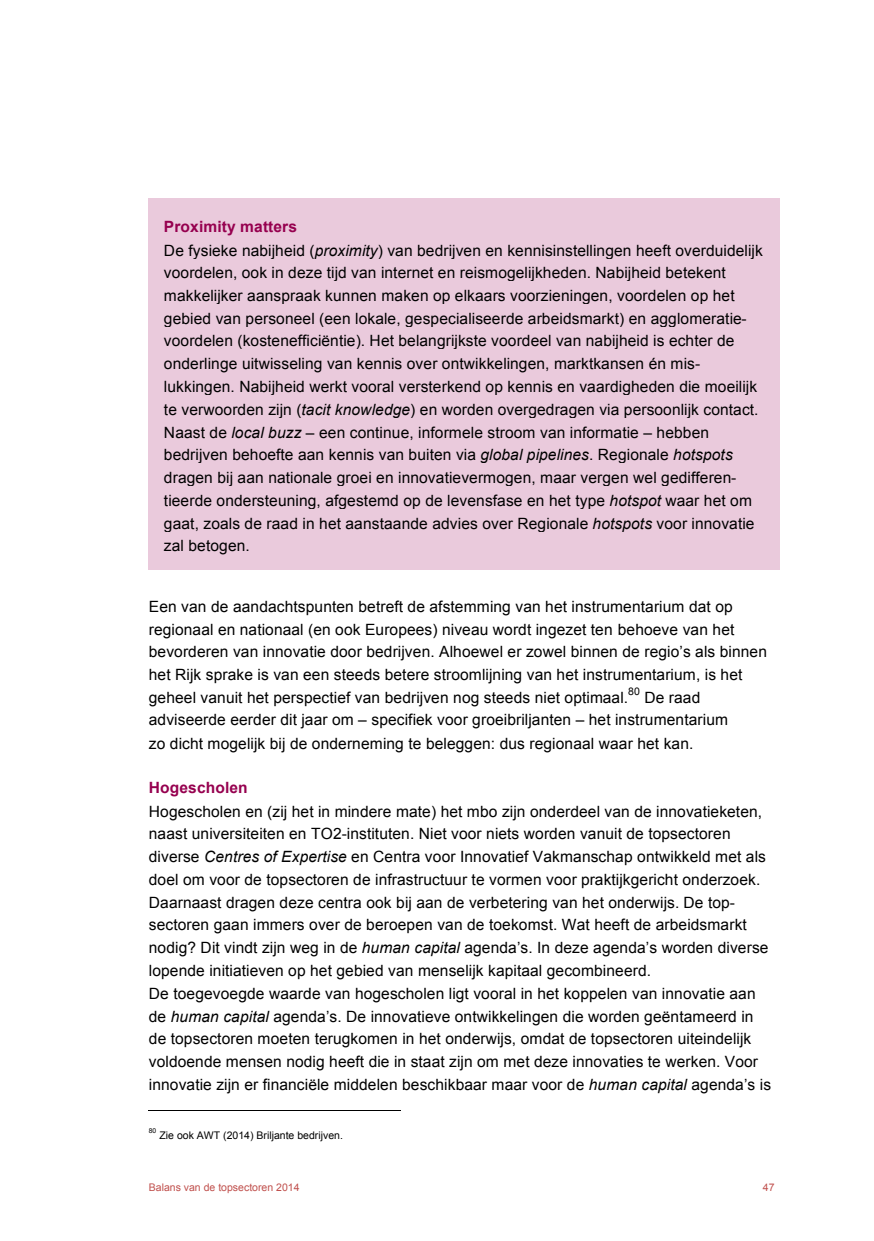
<style>
.page{position:relative;width:874px;height:1241px;background:#fff}
.page>*{position:absolute;margin:0;border:0;box-sizing:border-box;transform-origin:0 0}
.t1{font:15.58px/22.8px "Arial";letter-spacing:.01em;color:#000}
.t2{font:700 15.58px "Arial";letter-spacing:.01em;color:#96004f}
.t3{font:10.5px "Arial";color:#000}
.t4{font:10.5px "Arial";color:#c0504d}
.t5{font:6.65px "Arial";color:#000}
.s1{font-weight:700;color:#96004f}
.s2{font-style:italic}
</style>
<div class="page">
<hr style="left:149px;top:1109px;width:252px;height:1px;background:#000">
<div style="left:149px;top:198px;width:630px;height:371px;background:#eacadc"></div>
<p class="t1" style="left:164px;top:216px;width:600px"><span class="s1">Proximity matters<br></span>De fysieke nabijheid (<span class="s2">proximity</span>) van bedrijven en kennisinstellingen heeft overduidelijk voordelen, ook in deze tijd van internet en reismogelijkheden. Nabijheid betekent makkelijker aanspraak kunnen maken op elkaars voorzieningen, voordelen op het gebied van personeel (een lokale, gespecialiseerde arbeidsmarkt) en agglomeratie&shy;voordelen (kostenefficiëntie). Het belangrijkste voordeel van nabijheid is echter de onderlinge uitwisseling van kennis over ontwikkelingen, marktkansen én mis&shy;lukkingen. Nabijheid werkt vooral versterkend op kennis en vaardigheden die moeilijk te verwoorden zijn (<span class="s2">tacit knowledge</span>) en worden overgedragen via persoonlijk contact.<br>Naast de <span class="s2">local buzz</span> – een continue, informele stroom van informatie – hebben bedrijven behoefte aan kennis van buiten via <span class="s2">global pipelines</span>. Regionale <span class="s2">hotspots </span>dragen bij aan nationale groei en innovatievermogen, maar vergen wel gedifferen&shy;tieerde ondersteuning, afgestemd op de levensfase en het type <span class="s2">hotspot</span> waar het om gaat, zoals de raad in het aanstaande advies over Regionale <span class="s2">hotspots</span> voor innovatie zal betogen.</p>
<p class="t1" style="left:149px;top:595px;width:619px">Een van de aandachtspunten betreft de afstemming van het instrumentarium dat op regionaal en nationaal (en ook Europees) niveau wordt ingezet ten behoeve van het bevorderen van innovatie door bedrijven. Alhoewel er zowel binnen de regio’s als binnen het Rijk sprake is van een steeds betere stroomlijning van het instrumentarium, is het geheel vanuit het perspectief van bedrijven nog steeds niet optimaal.</p>
<p class="t3" style="left:627px;top:684px;width:13px">80</p>
<p class="t1" style="left:149px;top:685px;width:580px;text-indent:495px">De raad adviseerde eerder dit jaar om – specifiek voor groeibriljanten – het instrumentarium zo dicht mogelijk bij de onderneming te beleggen: dus regionaal waar het kan.</p>
<p class="t2" style="left:149px;top:777px;width:100px">Hogescholen</p>
<p class="t1" style="left:149px;top:799px;width:623px">Hogescholen en (zij het in mindere mate) het mbo zijn onderdeel van de innovatieketen, naast universiteiten en TO2-instituten. Niet voor niets worden vanuit de topsectoren diverse <span class="s2">Centres of Expertise</span> en Centra voor Innovatief Vakmanschap ontwikkeld met als doel om voor de topsectoren de infrastructuur te vormen voor praktijkgericht onderzoek.<br>Daarnaast dragen deze centra ook bij aan de verbetering van het onderwijs. De top&shy;sectoren gaan immers over de beroepen van de toekomst. Wat heeft de arbeidsmarkt nodig? Dit vindt zijn weg in de <span class="s2">human capital</span> agenda’s. In deze agenda’s worden diverse lopende initiatieven op het gebied van menselijk kapitaal gecombineerd.<br>De toegevoegde waarde van hogescholen ligt vooral in het koppelen van innovatie aan de <span class="s2">human capital</span> agenda’s. De innovatieve ontwikkelingen die worden geëntameerd in de topsectoren moeten terugkomen in het onderwijs, omdat de topsectoren uiteindelijk voldoende mensen nodig heeft die in staat zijn om met deze innovaties te werken. Voor innovatie zijn er financiële middelen beschikbaar maar voor de <span class="s2">human capital</span> agenda’s is</p>
<p class="t5" style="left:149px;top:1126px;width:9px">80</p>
<p class="t3" style="left:159px;top:1127px;width:185px">Zie ook AWT (2014) Briljante bedrijven.</p>
<p class="t4" style="left:149px;top:1180px;width:152px">Balans van de topsectoren 2014</p>
<p class="t4" style="left:762px;top:1180px;width:13px">47</p>
</div>
